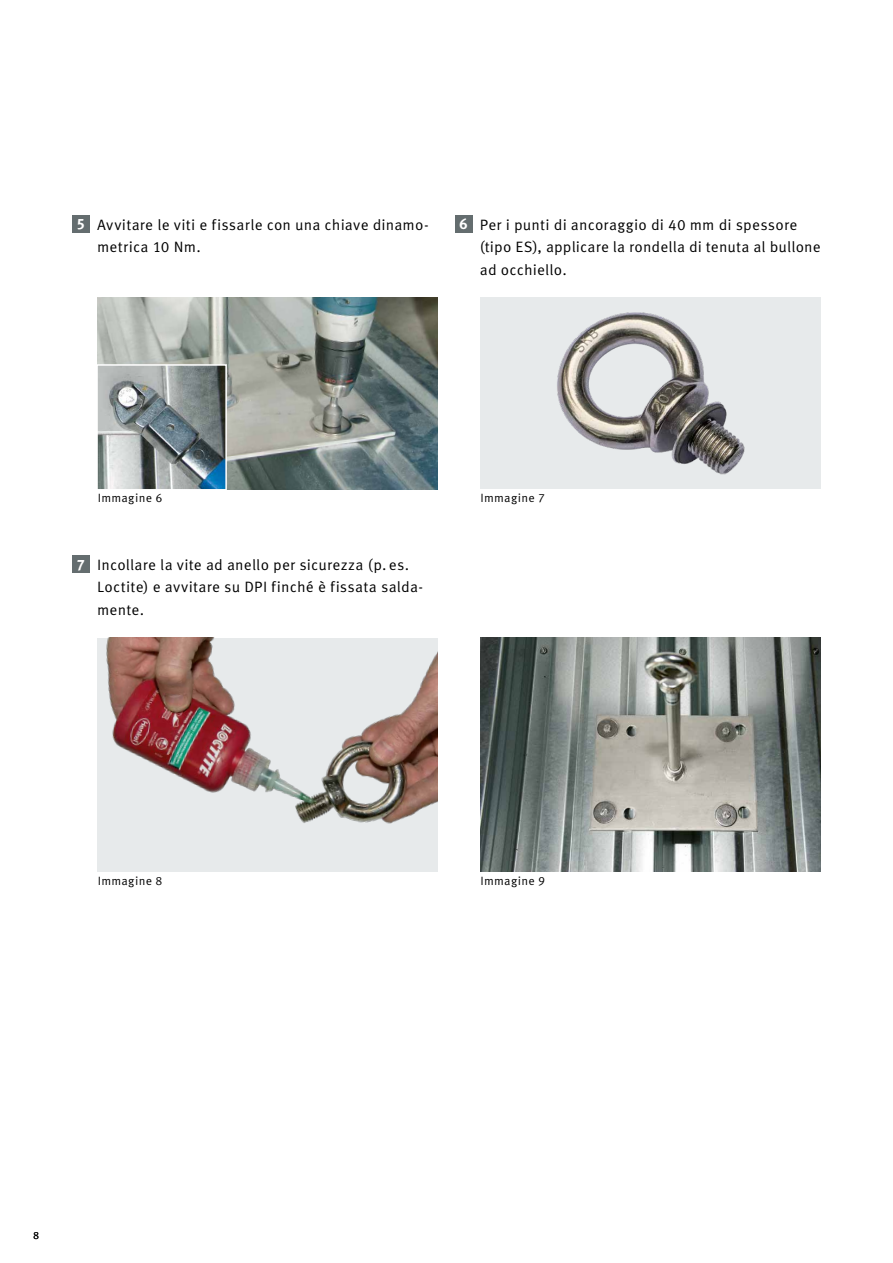
<style>
.page{position:relative;width:893px;height:1263px;background:#fff}
.page>*{position:absolute;margin:0;border:0;box-sizing:border-box;transform-origin:0 0}
.t1{font:15px/22.5px "Meta Correspondence Pro";letter-spacing:.01em;color:#000}
.t2{font:12px "Meta Correspondence Pro";letter-spacing:.02em;color:#000}
.t3{font:10.5px "Meta Correspondence Pro";color:#000}
.s1{font-weight:700;color:#fff}
</style>
<div class="page">
<div style="left:455px;top:216px;width:17px;height:17px;background:#646d6f"></div>
<div style="left:72px;top:216px;width:17px;height:17px;background:#646d6f"></div>
<img style="left:480px;top:638px;width:341px;height:234px">
<img style="left:98px;top:298px;width:340px;height:191px">
<svg style="left:97px;top:363px;width:131px;height:127px;background:#8d979a"></svg>
<div style="left:72px;top:556px;width:17px;height:17px;background:#646d6f"></div>
<img style="left:98px;top:638px;width:340px;height:234px">
<div style="left:480px;top:298px;width:341px;height:191px;background:#e7eaeb"></div>
<img style="left:557px;top:312px;width:188px;height:163px">
<p class="t1" style="left:97px;top:212px;width:333px;text-indent:-21px"><span class="s1">5</span> Avvitare le viti e fissarle con una chiave dinamo&shy;metrica 10 Nm.</p>
<p class="t1" style="left:480px;top:212px;width:342px;text-indent:-21px"><span class="s1">6</span> Per i punti di ancoraggio di 40 mm di spessore (tipo ES), applicare la rondella di tenuta al bullone ad occhiello.</p>
<p class="t2" style="left:98px;top:489px;width:66px">Immagine 6</p>
<p class="t2" style="left:480px;top:489px;width:66px">Immagine 7</p>
<p class="t1" style="left:97px;top:552px;width:327px;text-indent:-21px"><span class="s1">7</span> Incollare la vite ad anello per sicurezza (p. es.<br>Loctite) e avvitare su DPI finché è fissata salda&shy;mente.</p>
<p class="t2" style="left:98px;top:872px;width:66px">Immagine 8</p>
<p class="t2" style="left:480px;top:872px;width:66px">Immagine 9</p>
<p class="t3" style="left:33px;top:1228px;width:8px">8</p>
</div>
